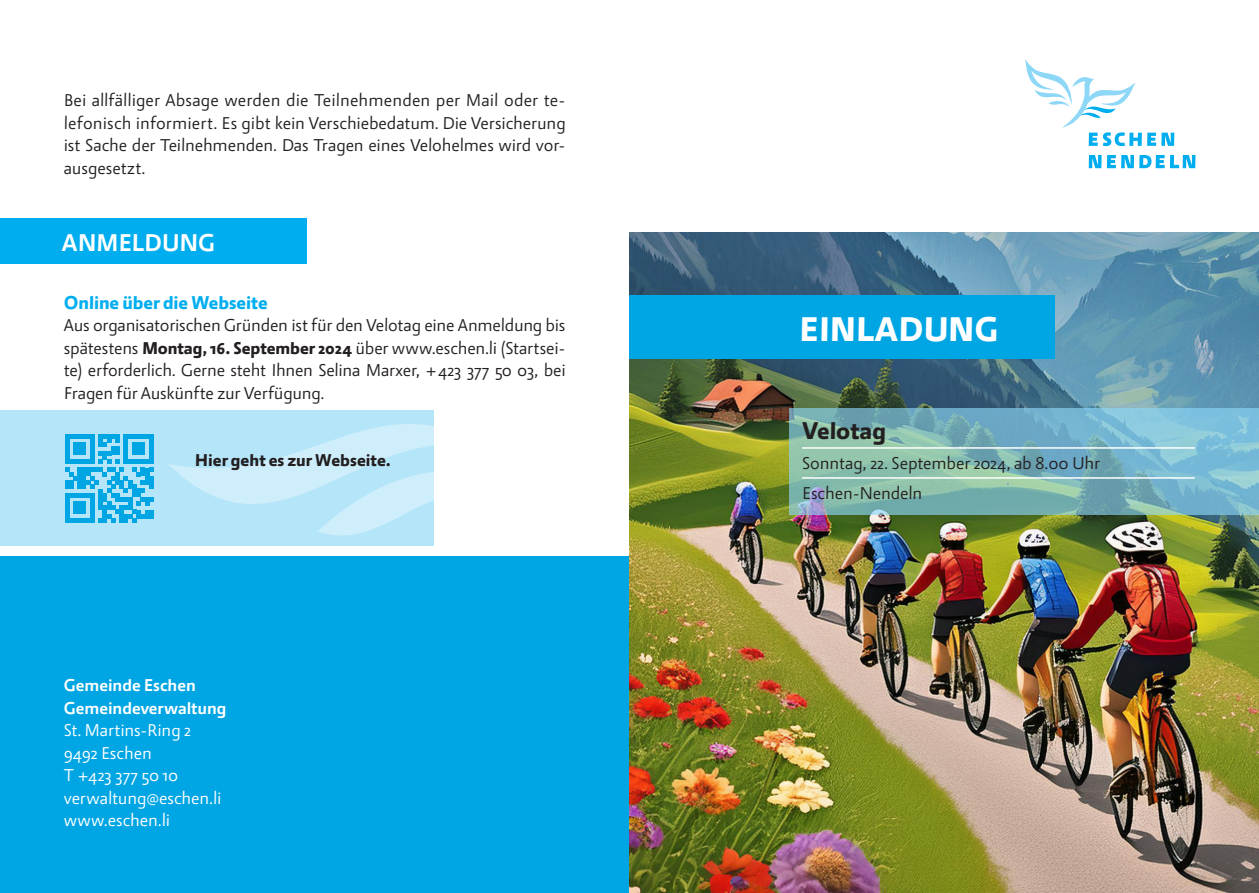
<style>
.page{position:relative;width:1259px;height:893px;background:#fff}
.page>*{position:absolute;margin:0;border:0;box-sizing:border-box;transform-origin:0 0}
.t1{font:36px "Allegra 6 Bold";color:#fff}
.t2{font:600 25.5px "abc Allegra";letter-spacing:-.01em;color:#fff}
.t3{font:25.5px "Allegra 6 Bold";color:#231f20}
.t4{font:19.5px "Allegra 6 Bold";letter-spacing:-.005em;color:#00aeef}
.t5{font:18px/22.5px "Allegra 2 Regular";letter-spacing:-.01em;color:#231f20;text-align:justify}
.t6{font:18px/22.5px "Allegra 2 Regular";letter-spacing:-.01em;color:#fff}
.t7{font:18px/22.5px "Allegra 5 Semibold";color:#fff}
.t8{font:18px "Allegra 6 Bold";color:#231f20}
.s1{font-family:"Allegra 6 Bold"}
</style>
<div class="page">
<div style="left:0;top:556px;width:629px;height:337px;background:#00a5e3"></div>
<svg style="left:1025px;top:59px;width:116px;height:87px"></svg>
<svg style="left:1147px;top:133px;width:27px;height:13px"></svg>
<svg style="left:1088px;top:155px;width:13px;height:13px"></svg>
<svg style="left:1107px;top:155px;width:57px;height:13px"></svg>
<svg style="left:1170px;top:155px;width:25px;height:13px"></svg>
<div style="left:0;top:219px;width:306px;height:45px;background:#00aeef"></div>
<div style="left:0;top:410px;width:434px;height:135px;background:#b5e5f9"></div>
<svg style="left:169px;top:424px;width:265px;height:112px"></svg>
<svg style="left:65px;top:434px;width:88px;height:88px"></svg>
<img style="left:629px;top:233px;width:630px;height:660px">
<div style="left:629px;top:296px;width:425px;height:63px;background:#00a5e3"></div>
<svg style="left:789px;top:408px;width:470px;height:106px;background:#7eb7bd"></svg>
<hr style="left:802px;top:447px;width:392px;height:2px;background:#fff">
<hr style="left:802px;top:477px;width:392px;height:2px;background:#fff">
<p class="t5" style="left:64px;top:90px;width:503px">Bei allfälliger Absage werden die Teilnehmenden per Mail oder te&shy;lefonisch informiert. Es gibt kein Verschiebedatum. Die Versicherung ist Sache der Teilnehmenden. Das Tragen eines Velohelmes wird vor&shy;ausgesetzt.</p>
<h2 class="t2" style="left:62px;top:226px;width:155px">ANMELDUNG</h2>
<p class="t4" style="left:64px;top:292px;width:205px">Online über die Webseite</p>
<p class="t5" style="left:64px;top:315px;width:503px">Aus organisatorischen Gründen ist für den Velotag eine Anmeldung bis spätestens <span class="s1">Montag, 16. September 2024</span> über www.eschen.li (Startsei&shy;te) erforderlich. Gerne steht Ihnen Selina Marxer, + 423 377 50 03, bei Fragen für Auskünfte zur Verfügung.</p>
<p class="t8" style="left:195px;top:451px;width:198px">Hier geht es zur Webseite.</p>
<p class="t7" style="left:64px;top:675px;width:164px">Gemeinde Eschen<br>Gemeindeverwaltung</p>
<p class="t6" style="left:64px;top:720px;width:159px">St. Martins-Ring 2<br>9492 Eschen<br>T +423 377 50 10 verwaltung@eschen.li www.eschen.li</p>
<h1 class="t1" style="left:799px;top:309px;width:200px">EINLADUNG</h1>
<h2 class="t3" style="left:802px;top:416px;width:85px">Velotag</h2>
<p class="t5" style="left:802px;top:448px;width:299px;line-height:30px">Sonntag, 22. September 2024, ab 8.00 Uhr<br>Eschen-Nendeln</p>
</div>
